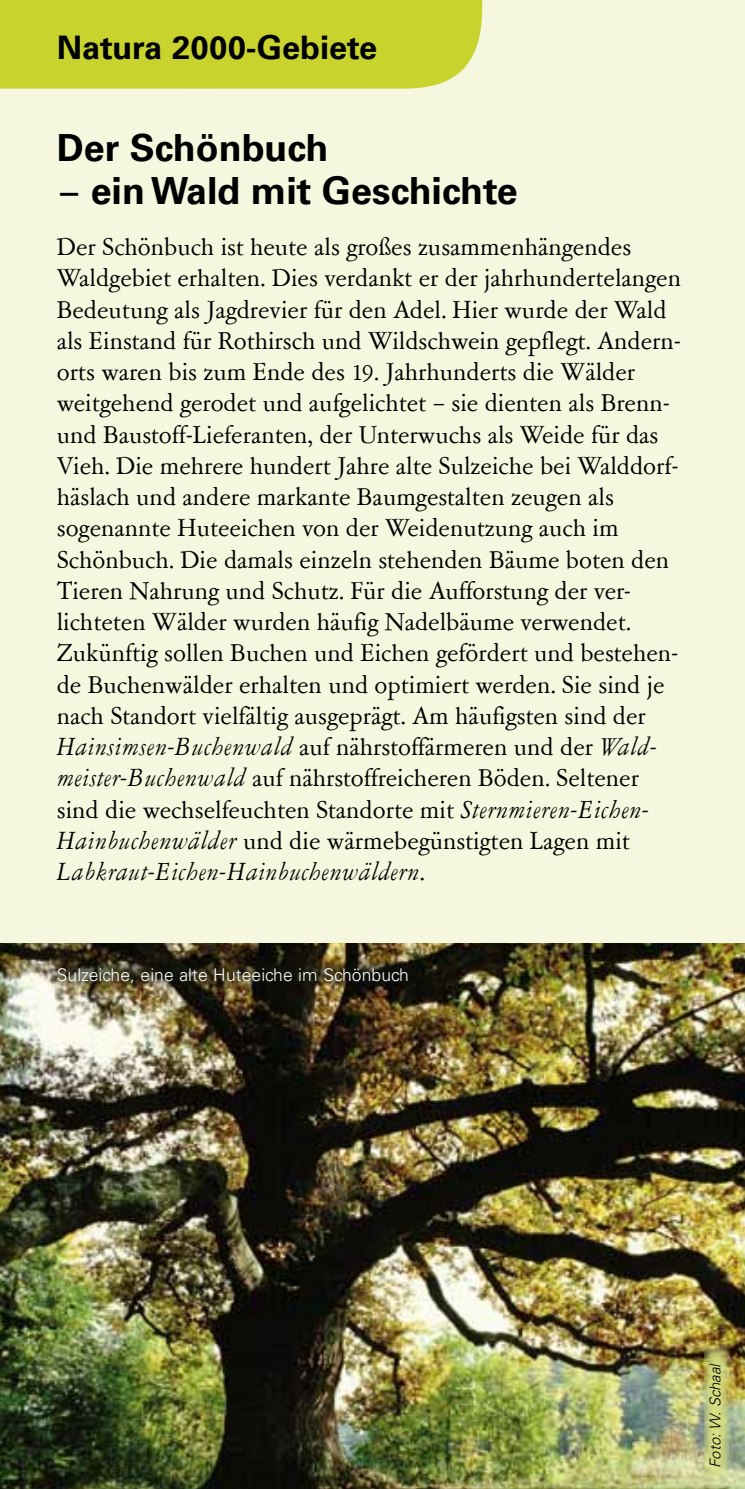
<style>
.page{position:relative;width:745px;height:1489px;background:#fff}
.page>*{position:absolute;margin:0;border:0;box-sizing:border-box;transform-origin:0 0}
.t1{font:700 37.5px "Univers LT";color:#000}
.t2{font:700 32.5px "Univers LT";color:#000}
.t3{font:27.5px/31.2px "Garamont Amst SB Rom";color:#000}
.t4{font:italic 27.5px "Garamont Amst SB";letter-spacing:.04em;color:#000}
.t5{font:300 17.5px "Univers LT";letter-spacing:.005em;color:#fff}
.t6{font:italic 300 15px "Univers LT";color:#000}
.s1{font-family:"Univers"}
.s2{font-family:"Garamont Amst SB Rom";font-style:normal}
.s3{font-family:"Garamont Amst SB";font-style:italic}
</style>
<div class="page">
<div style="left:0;top:0;width:744px;height:1488px;background:#f5f7de"></div>
<img style="left:1px;top:943px;width:743px;height:545px">
<img style="left:0;top:943px;width:1px;height:545px">
<div style="left:0;top:0;width:482px;height:89px;background:#c8d32d"></div>
<svg style="left:703px;top:1344px;width:25px;height:134px;background:#c2c779"></svg>
<svg style="left:51px;top:961px;width:368px;height:25px;background:#322e1d"></svg>
<p class="t2" style="left:57px;top:28px;width:322px">Natura 2000-Gebiete</p>
<h1 class="t1" style="left:57px;top:126px;width:273px">Der Schönbuch</h1>
<h1 class="t1" style="left:57px;top:169px;width:462px"><span class="s1">–</span> ein Wald mit Geschichte</h1>
<p class="t3" style="left:57px;top:232px;width:625px">Der Schönbuch ist heute als großes zusammenhängendes Waldgebiet erhalten. Dies verdankt er der jahrhundertelangen Bedeutung als Jagdrevier für den Adel. Hier wurde der Wald als Einstand für Rothirsch und Wildschwein gepflegt. Andern&shy;orts waren bis zum Ende des 19. Jahrhunderts die Wälder weitgehend gerodet und aufgelichtet – sie dienten als Brenn&shy;und Baustoff-Lieferanten, der Unterwuchs als Weide für das Vieh. Die mehrere hundert Jahre alte Sulzeiche bei Walddorf&shy;häslach und andere markante Baumgestalten zeugen als sogenannte Huteeichen von der Weidenutzung auch im Schönbuch. Die damals einzeln stehenden Bäume boten den Tieren Nahrung und Schutz. Für die Aufforstung der ver&shy;lichteten Wälder wurden häufig Nadelbäume verwendet.<br>Zukünftig sollen Buchen und Eichen gefördert und bestehen&shy;de Buchenwälder erhalten und optimiert werden. Sie sind je nach Standort vielfältig ausgeprägt. Am häufigsten sind der</p>
<p class="t4" style="left:57px;top:732px;width:601px">Hainsimsen-Buchenwald <span class="s2">auf nährstoffärmeren und der</span> Wald-</p>
<p class="t3" style="left:57px;top:763px;width:593px"><span class="s3">meister-Buchenwald</span> auf nährstoffreicheren Böden. Seltener sind die wechselfeuchten Standorte mit <span class="s3">Sternmieren-Eichen-<br>Hainbuchenwälder</span> und die wärmebegünstigten Lagen mit</p>
<p class="t4" style="left:57px;top:857px;width:369px">Labkraut-Eichen-Hainbuchenwäldern<span class="s2">.</span></p>
<p class="t5" style="left:57px;top:963px;width:353px">Sulzeiche, eine alte Huteeiche im Schönbuch</p>
<p class="t6" style="left:705px;top:1467px;width:106px;rotate:-90deg">Foto: W. Schaal</p>
</div>
